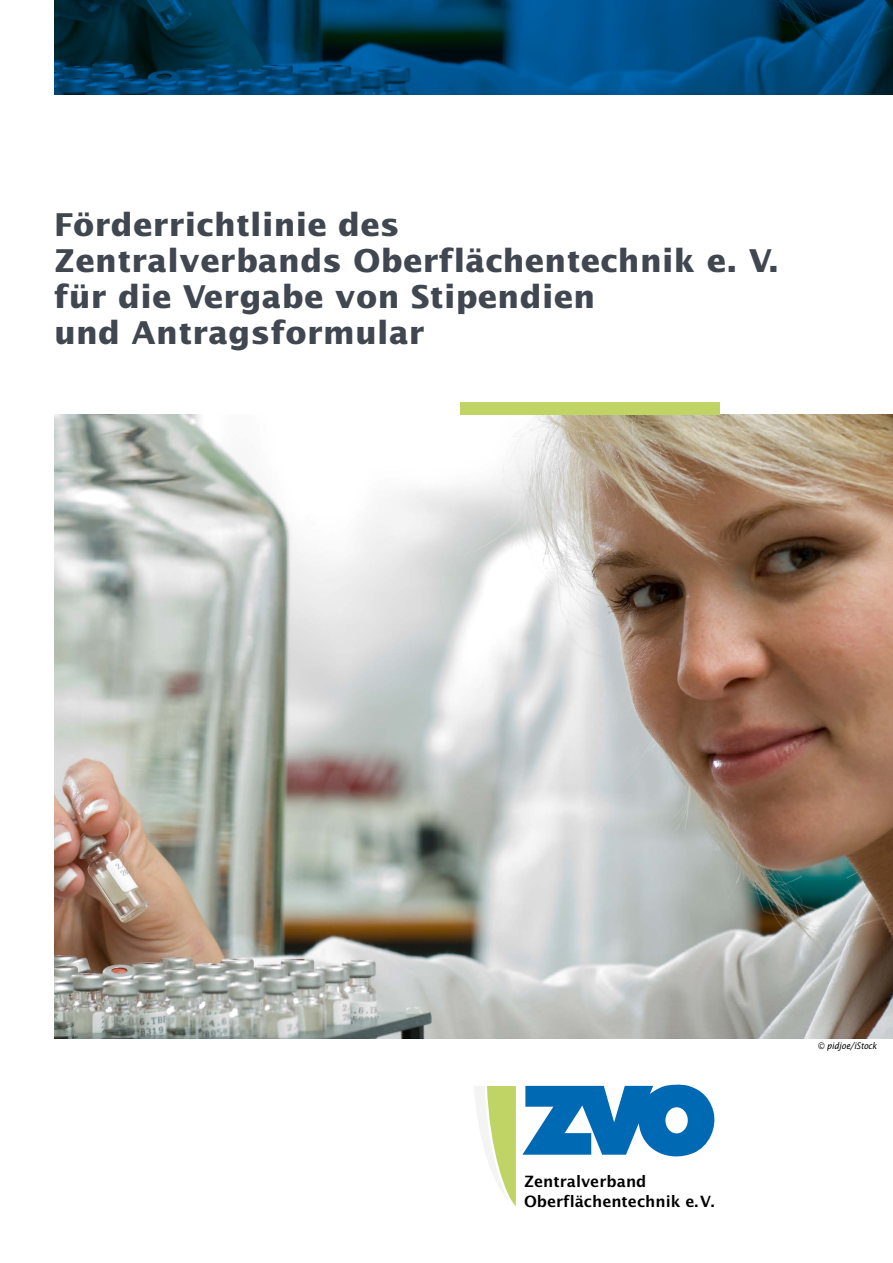
<style>
.page{position:relative;width:893px;height:1263px;background:#fff}
.page>*{position:absolute;margin:0;border:0;box-sizing:border-box;transform-origin:0 0}
.t1{font:700 31.5px/36px "Lucida Sans";letter-spacing:.01em;color:#404750}
.t2{font:600 15.6px/19.4px "Lucida Sans";color:#000}
.t3{font:italic 9px "Lucida Sans";letter-spacing:-.01em;color:#000;scale:.9 1}
</style>
<div class="page">
<img style="left:54px;top:415px;width:839px;height:623px">
<svg style="left:522px;top:1084px;width:193px;height:73px"></svg>
<svg style="left:474px;top:1086px;width:42px;height:120px"></svg>
<div style="left:461px;top:403px;width:259px;height:12px;background:#bfd464"></div>
<svg style="left:54px;top:0;width:839px;height:94px;background:#00426c"></svg>
<p class="t1" style="left:54px;top:206px;width:727px">Förderrichtlinie des<br>Zentralverbands Oberflächentechnik e. V. für die Vergabe von Stipendien<br>und Antragsformular</p>
<p class="t2" style="left:524px;top:1172px;width:192px">Zentralverband<br>Oberflächentechnik e. V.</p>
<p class="t3" style="left:818px;top:1040px;width:67px">© pidjoe/iStock</p>
</div>
